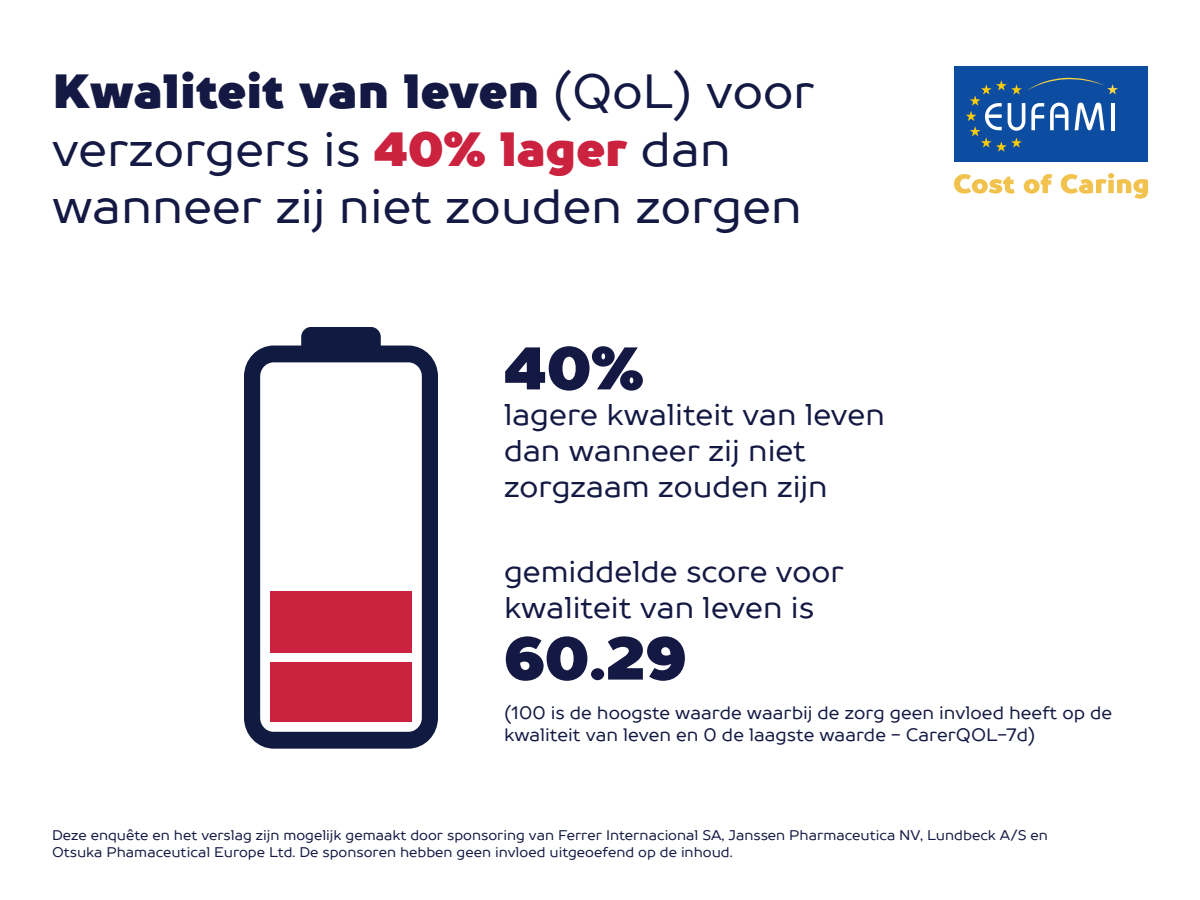
<style>
.page{position:relative;width:1200px;height:900px;background:#fff}
.page>*{position:absolute;margin:0;border:0;box-sizing:border-box;transform-origin:0 0}
.t1{font:900 60px "TT Prosto Sans";color:#131943}
.t2{font:48px/57.6px "TT Prosto Sans";color:#131943}
.t3{font:30px/36px "TT Prosto Sans";color:#131943}
.t4{font:18px/21.6px "TT Prosto Sans";color:#131943}
.t5{font:14px/16.8px "TT Prosto Sans";color:#131943}
.s1{font-weight:900}
.s2{font-weight:900;color:#cb223f}
</style>
<div class="page">
<div style="left:954px;top:67px;width:194px;height:95px;background:#0d4da1"></div>
<svg style="left:966px;top:78px;width:152px;height:74px"></svg>
<svg style="left:954px;top:174px;width:61px;height:20px"></svg>
<svg style="left:1024px;top:174px;width:28px;height:20px"></svg>
<svg style="left:1061px;top:173px;width:87px;height:26px"></svg>
<svg style="left:244px;top:327px;width:194px;height:422px"></svg>
<div style="left:270px;top:662px;width:142px;height:60px;background:#cb223f"></div>
<div style="left:270px;top:591px;width:142px;height:62px;background:#cb223f"></div>
<h2 class="t2" style="left:52px;top:62px;width:764px"><span class="s1">Kwaliteit van leven</span> (QoL) voor verzorgers is <span class="s2">40% lager</span> dan wanneer zij niet zouden zorgen</h2>
<h1 class="t1" style="left:504px;top:326px;width:141px">40%</h1>
<h3 class="t3" style="left:504px;top:397px;width:382px">lagere kwaliteit van leven dan wanneer zij niet zorgzaam zouden zijn</h3>
<h3 class="t3" style="left:504px;top:554px;width:341px">gemiddelde score voor kwaliteit van leven is</h3>
<h1 class="t1" style="left:504px;top:617px;width:184px">60.29</h1>
<p class="t4" style="left:504px;top:702px;width:610px">(100 is de hoogste waarde waarbij de zorg geen invloed heeft op de kwaliteit van leven en 0 de laagste waarde - CarerQOL-7d)</p>
<p class="t5" style="left:52px;top:827px;width:997px">Deze enquête en het verslag zijn mogelijk gemaakt door sponsoring van Ferrer Internacional SA, Janssen Pharmaceutica NV, Lundbeck A/S en<br>Otsuka Phamaceutical Europe Ltd. De sponsoren hebben geen invloed uitgeoefend op de inhoud.</p>
</div>
